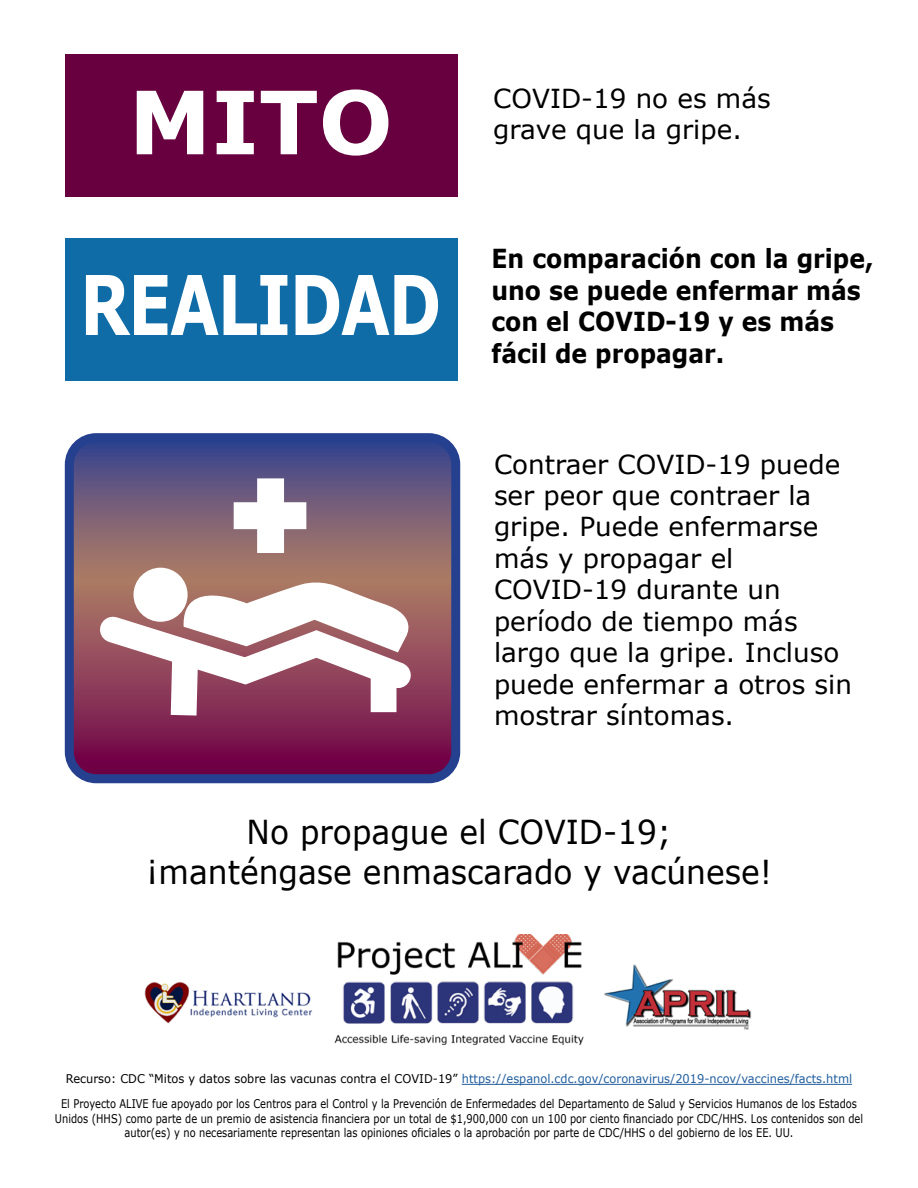
<style>
.page{position:relative;width:918px;height:1188px;background:#fff}
.page>*{position:absolute;margin:0;border:0;box-sizing:border-box;transform-origin:0 0}
.t1{font:700 87.3px "Verdana";color:#fff}
.t2{font:700 82.5px "Verdana";letter-spacing:-.025em;color:#fff;scale:.77 1}
.t3{font:33px/39.6px "Verdana";color:#000;text-align:center;scale:.95 1}
.t4{font:26.25px/31.5px "Verdana";color:#000}
.t5{font:700 26.25px/31.5px "Verdana";color:#000;scale:.9 1}
.t6{font:12px/14.4px "Verdana";color:#000;text-align:center;scale:.82 1}
.t7{font:12px "Verdana";color:#215e9e;scale:.95 1}
.s1{color:#000}
</style>
<div class="page">
<div style="left:65px;top:54px;width:393px;height:142px;background:#680040"></div>
<div style="left:65px;top:238px;width:393px;height:143px;background:#0f6ca7"></div>
<svg style="left:75px;top:443px;width:375px;height:330px;background:#774a6a"></svg>
<div style="left:65px;top:433px;width:395px;height:350px;border:9px solid #25408f;border-radius:27px"></div>
<div style="left:134px;top:568px;width:54px;height:54px;background:#fff;border-radius:50%"></div>
<svg style="left:98px;top:575px;width:321px;height:155px"></svg>
<div style="left:371px;top:675px;width:25px;height:37px;background:#fff"></div>
<div style="left:257px;top:478px;width:27px;height:75px;background:#fff"></div>
<div style="left:234px;top:502px;width:72px;height:27px;background:#fff"></div>
<hr style="left:462px;top:1084px;width:390px;height:1px;background:#215e9e">
<img style="left:334px;top:934px;width:250px;height:111px">
<img style="left:604px;top:964px;width:148px;height:66px">
<img style="left:144px;top:981px;width:168px;height:43px">
<h1 class="t1" style="left:129px;top:61px;width:266px">MITO</h1>
<h1 class="t2" style="left:80px;top:247px;width:471px">REALIDAD</h1>
<p class="t4" style="left:493px;top:82px;width:279px">COVID-19 no es más</p>
<p class="t4" style="left:493px;top:113px;width:250px">grave que la gripe.</p>
<p class="t5" style="left:491px;top:243px;width:426px">En comparación con la gripe, uno se puede enfermar más con el COVID-19 y es más fácil de propagar.</p>
<p class="t4" style="left:494px;top:448px;width:348px">Contraer COVID-19 puede</p>
<p class="t4" style="left:494px;top:479px;width:319px">ser peor que contraer la</p>
<p class="t4" style="left:494px;top:511px;width:347px">gripe. Puede enfermarse más y propagar el<br>COVID-19 durante un período de tiempo más largo que la gripe. Incluso</p>
<p class="t4" style="left:494px;top:668px;width:359px">puede enfermar a otros sin</p>
<p class="t4" style="left:494px;top:699px;width:242px">mostrar síntomas.</p>
<p class="t3" style="left:146px;top:812px;width:660px">No propague el COVID-19; ¡manténgase enmascarado y vacúnese!</p>
<p class="t7" style="left:66px;top:1071px;width:829px"><span class="s1">Recurso: CDC “Mitos y datos sobre las vacunas contra el COVID-19”</span> https://espanol.cdc.gov/coronavirus/2019-ncov/vaccines/facts.html</p>
<p class="t6" style="left:61px;top:1097px;width:972px">El Proyecto ALIVE fue apoyado por los Centros para el Control y la Prevención de Enfermedades del Departamento de Salud y Servicios Humanos de los Estados</p>
<p class="t6" style="left:55px;top:1111px;width:987px">Unidos (HHS) como parte de un premio de asistencia financiera por un total de $1,900,000 con un 100 por ciento financiado por CDC/HHS. Los contenidos son del autor(es) y no necesariamente representan las opiniones oficiales o la aprobación por parte de CDC/HHS o del gobierno de los EE. UU.</p>
</div>
